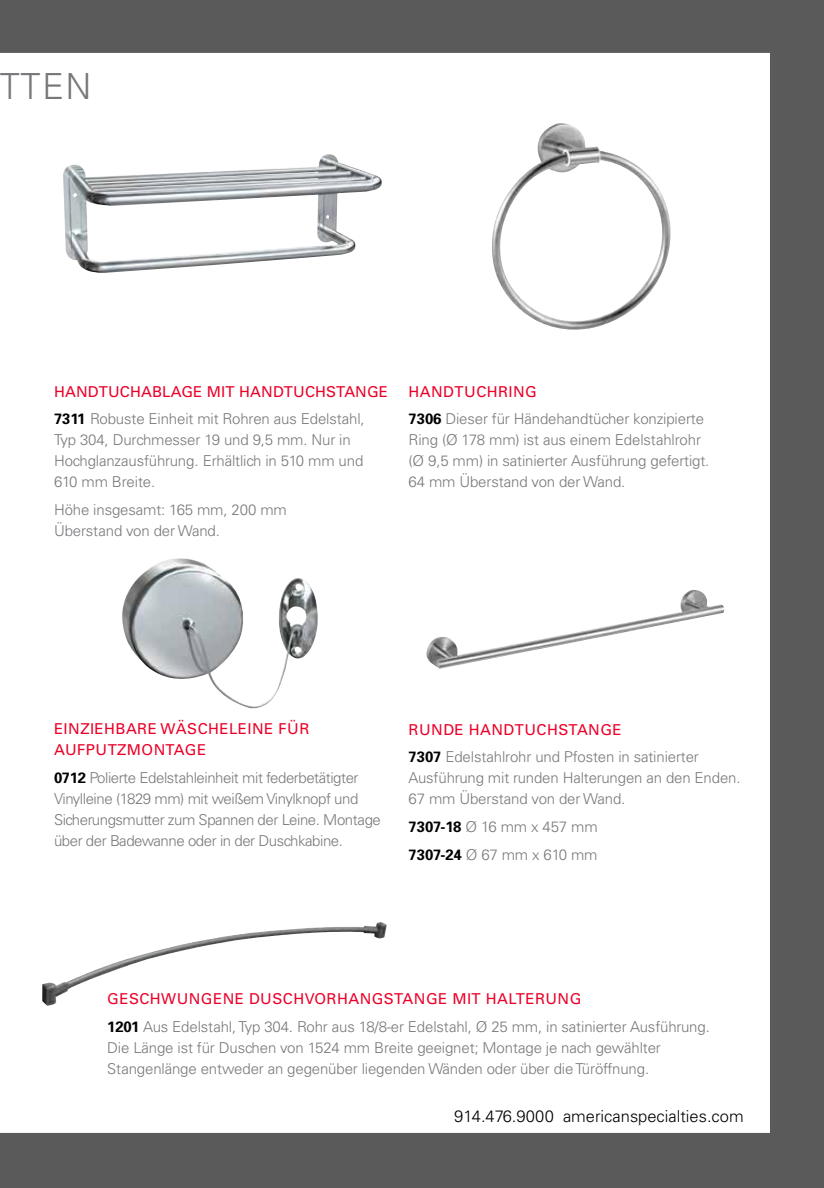
<style>
.page{position:relative;width:824px;height:1188px;background:#5a5a5a}
.page>*{position:absolute;margin:0;border:0;box-sizing:border-box;transform-origin:0 0}
.t1{font:300 36px "Univers";color:#77787b}
.t2{font:300 16.5px "Univers";color:#000}
.t3{font:300 15px/21px "Univers";letter-spacing:-.01em;color:#77787b}
.t4{font:300 15px/21px "Univers";letter-spacing:-.03em;color:#77787b}
.t5{font:15px/21px "Univers";letter-spacing:.03em;color:#eb0029}
.s1{font-weight:400;color:#eb0029}
.s2{font-weight:700;color:#000}
</style>
<div class="page">
<div style="left:0;top:53px;width:770px;height:1080px;background:#fff"></div>
<img style="left:486px;top:123px;width:188px;height:215px">
<img style="left:425px;top:590px;width:301px;height:79px">
<img style="left:62px;top:154px;width:321px;height:120px">
<img style="left:109px;top:558px;width:209px;height:151px">
<img style="left:42px;top:922px;width:345px;height:84px">
<h1 class="t1" style="left:-1px;top:64px;width:94px">TTEN</h1>
<p class="t3" style="left:54px;top:377px;width:335px;line-height:27.8px"><span class="s1">HANDTUCHABLAGE MIT HANDTUCHSTANGE<br></span><span class="s2">7311</span> Robuste Einheit mit Rohren aus Edelstahl,</p>
<p class="t3" style="left:54px;top:429px;width:311px">Typ 304, Durchmesser 19 und 9,5 mm. Nur in<br>Hochglanzausführung. Erhältlich in 510 mm und<br>610 mm Breite.</p>
<p class="t3" style="left:54px;top:499px;width:234px">Höhe insgesamt: 165 mm, 200 mm<br>Überstand von der Wand.</p>
<p class="t3" style="left:408px;top:377px;width:297px;line-height:27.8px"><span class="s1">HANDTUCHRING<br></span><span class="s2">7306</span> Dieser für Händehandtücher konzipierte</p>
<p class="t3" style="left:408px;top:429px;width:302px">Ring (Ø 178 mm) ist aus einem Edelstahlrohr (Ø 9,5 mm) in satinierter Ausführung gefertigt.<br>64 mm Überstand von der Wand.</p>
<p class="t5" style="left:54px;top:718px;width:257px">EINZIEHBARE WÄSCHELEINE FÜR<br>AUFPUTZMONTAGE</p>
<p class="t4" style="left:54px;top:767px;width:328px"><span class="s2">0712</span> Polierte Edelstahleinheit mit federbetätigter Vinylleine (1829 mm) mit weißem Vinylknopf und Sicherungsmutter zum Spannen der Leine. Montage über der Badewanne oder in der Duschkabine.</p>
<p class="t3" style="left:408px;top:715px;width:292px;line-height:27.8px"><span class="s1">RUNDE HANDTUCHSTANGE<br></span><span class="s2">7307</span> Edelstahlrohr und Pfosten in satinierter</p>
<p class="t3" style="left:408px;top:767px;width:333px">Ausführung mit runden Halterungen an den Enden.<br>67 mm Überstand von der Wand.</p>
<p class="t3" style="left:408px;top:812px;width:190px;line-height:27.8px"><span class="s2">7307-18</span> Ø 16 mm x 457 mm<br><span class="s2">7307-24</span> Ø 67 mm x 610 mm</p>
<p class="t3" style="left:107px;top:985px;width:604px;line-height:27.8px"><span class="s1">GESCHWUNGENE DUSCHVORHANGSTANGE MIT HALTERUNG<br></span><span class="s2">1201</span> Aus Edelstahl, Typ 304. Rohr aus 18/8-er Edelstahl, Ø 25 mm, in satinierter Ausführung.</p>
<p class="t3" style="left:107px;top:1037px;width:555px">Die Länge ist für Duschen von 1524 mm Breite geeignet; Montage je nach gewählter<br>Stangenlänge entweder an gegenüber liegenden Wänden oder über die Türöffnung.</p>
<p class="t2" style="left:454px;top:1106px;width:291px">914.476.9000 americanspecialties.com</p>
</div>
